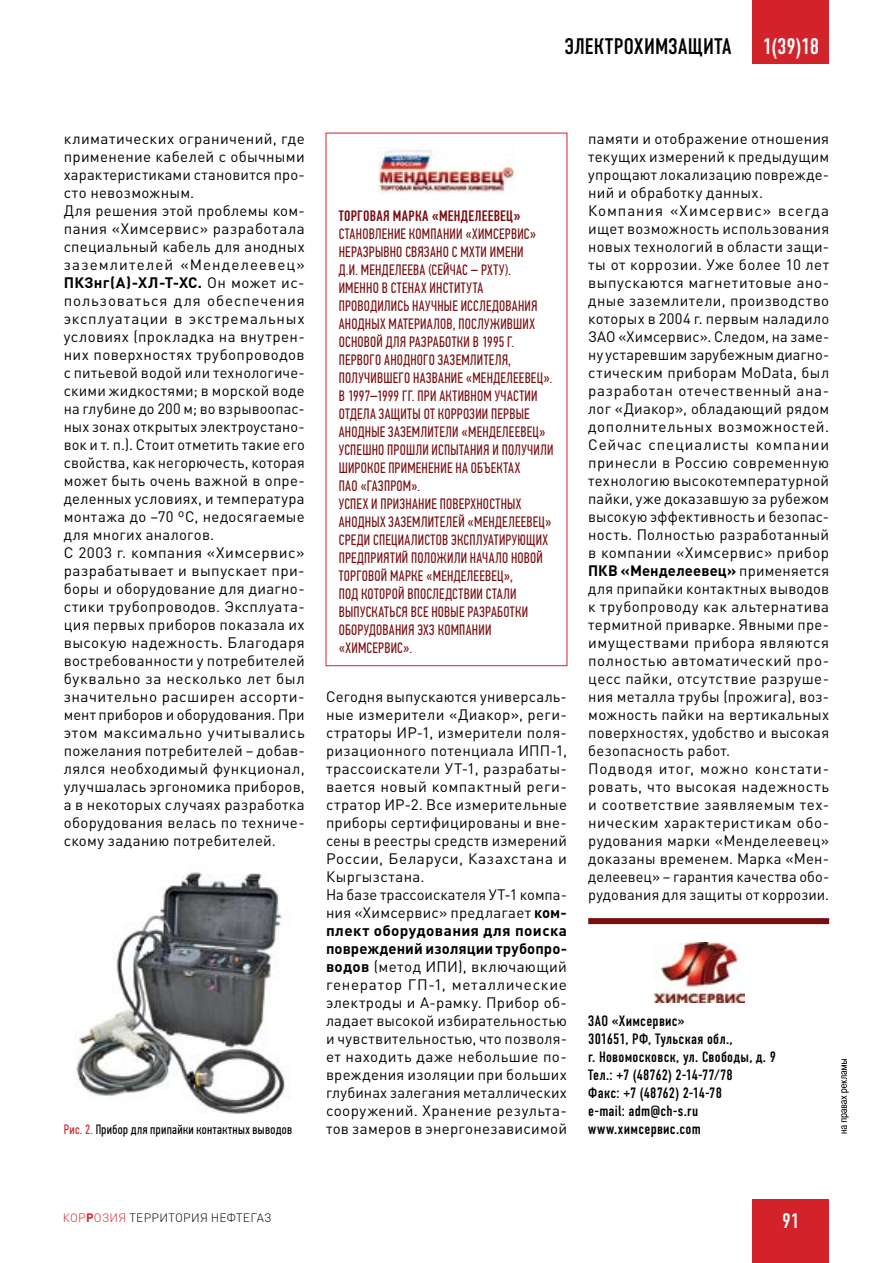
<style>
.page{position:relative;width:893px;height:1263px;background:#fff}
.page>*{position:absolute;margin:0;border:0;box-sizing:border-box;transform-origin:0 0}
.t1{font:22.5px "DIN Condensed C";letter-spacing:.015em;color:#000}
.t2{font:22.5px "DIN Condensed C";color:#fff}
.t3{font:21px "DIN Condensed C";color:#fff}
.t4{font:15px/18px "DIN Pro";letter-spacing:.025em;color:#000}
.t5{font:15px/18px "PF Din Text Comp Pro";letter-spacing:.015em;color:#780e10}
.t6{font:15px/18px "DIN Condensed C";letter-spacing:.015em;color:#000}
.t7{font:500 15px "PF Din Text Comp Pro";letter-spacing:.02em;color:#780e10}
.t8{font:13.5px "PF Din Text Comp Pro";letter-spacing:.025em;color:#000}
.t9{font:300 12px "DIN Pro";letter-spacing:.02em;color:#000}
.s1{font-weight:700}
.s2{color:#d2232a}
.s3{font-weight:700;color:#d2232a}
</style>
<div class="page">
<div style="left:753px;top:1199px;width:76px;height:64px;background:#d2232a"></div>
<div style="left:753px;top:0;width:76px;height:64px;background:#d2232a"></div>
<svg style="left:841px;top:1059px;width:8px;height:74px"></svg>
<div style="left:588px;top:918px;width:241px;height:6px;background:#780e10"></div>
<img style="left:655px;top:942px;width:89px;height:60px">
<img style="left:76px;top:872px;width:214px;height:242px">
<img style="left:377px;top:147px;width:138px;height:47px">
<h1 class="t1" style="left:565px;top:34px;width:168px">ЭЛЕКТРОХИМЗАЩИТА</h1>
<h1 class="t2" style="left:763px;top:34px;width:58px">1(39)18</h1>
<p class="t4" style="left:588px;top:129px;width:242px">памяти и отображение отношения текущих измерений к предыдущим упрощают локализацию поврежде&shy;ний и обработку данных.<br>Компания «Химсервис» всегда ищет возможность использования новых технологий в области защи&shy;ты от коррозии. Уже более 10 лет выпускаются магнетитовые ано&shy;дные заземлители, производство которых в 2004 г. первым наладило<br>ЗАО «Химсервис». Следом, на заме&shy;ну устаревшим зарубежным диагно&shy;стическим приборам MoData, был разработан отечественный ана&shy;лог «Диакор», обладающий рядом дополнительных возможностей.<br>Сейчас специалисты компании принесли в Россию современную технологию высокотемпературной пайки, уже доказавшую за рубежом высокую эффективность и безопас&shy;ность. Полностью разработанный в компании «Химсервис» прибор<br><span class="s1">ПКВ «Менделеевец»</span> применяется для припайки контактных выводов к трубопроводу как альтернатива термитной приварке. Явными пре&shy;имуществами прибора являются полностью автоматический про&shy;цесс пайки, отсутствие разруше&shy;ния металла трубы (прожига), воз&shy;можность пайки на вертикальных поверхностях, удобство и высокая безопасность работ.<br>Подводя итог, можно констати&shy;ровать, что высокая надежность и соответствие заявляемым тех&shy;ническим характеристикам обо&shy;рудования марки «Менделеевец» доказаны временем. Марка «Мен&shy;делеевец» – гарантия качества обо&shy;рудования для защиты от коррозии.</p>
<p class="t4" style="left:64px;top:129px;width:243px">климатических ограничений, где применение кабелей с обычными характеристиками становится про&shy;сто невозможным.<br>Для решения этой проблемы ком&shy;пания «Химсервис» разработала специальный кабель для анодных заземлителей «Менделеевец»<br><span class="s1">ПКЗнг(А)-ХЛ-Т-ХС.</span> Он может ис&shy;пользоваться для обеспечения эксплуатации в экстремальных условиях (прокладка на внутрен&shy;них поверхностях трубопроводов с питьевой водой или технологиче&shy;скими жидкостями; в морской воде на глубине до 200 м; во взрывоопас&shy;ных зонах открытых электроустано&shy;вок и т. п.). Стоит отметить такие его свойства, как негорючесть, которая может быть очень важной в опре&shy;деленных условиях, и температура монтажа до –70 ºС, недосягаемые для многих аналогов.<br>C 2003 г. компания «Химсервис» разрабатывает и выпускает при&shy;боры и оборудование для диагно&shy;стики трубопроводов. Эксплуата&shy;ция первых приборов показала их высокую надежность. Благодаря востребованности у потребителей буквально за несколько лет был значительно расширен ассорти&shy;мент приборов и оборудования. При этом максимально учитывались пожелания потребителей – добав&shy;лялся необходимый функционал, улучшалась эргономика приборов, а в некоторых случаях разработка оборудования велась по техниче&shy;скому заданию потребителей.</p>
<p class="t7" style="left:339px;top:207px;width:183px">ТОРГОВАЯ МАРКА «МЕНДЕЛЕЕВЕЦ»</p>
<p class="t5" style="left:339px;top:225px;width:216px">СТАНОВЛЕНИЕ КОМПАНИИ «ХИМСЕРВИС»<br>НЕРАЗРЫВНО СВЯЗАНО С МХТИ ИМЕНИ<br>Д.И. МЕНДЕЛЕЕВА (СЕЙЧАС – РХТУ).<br>ИМЕННО В СТЕНАХ ИНСТИТУТА<br>ПРОВОДИЛИСЬ НАУЧНЫЕ ИССЛЕДОВАНИЯ<br>АНОДНЫХ МАТЕРИАЛОВ, ПОСЛУЖИВШИХ<br>ОСНОВОЙ ДЛЯ РАЗРАБОТКИ В 1995 Г.<br>ПЕРВОГО АНОДНОГО ЗАЗЕМЛИТЕЛЯ,<br>ПОЛУЧИВШЕГО НАЗВАНИЕ «МЕНДЕЛЕЕВЕЦ».<br>В 1997–1999 ГГ. ПРИ АКТИВНОМ УЧАСТИИ<br>ОТДЕЛА ЗАЩИТЫ ОТ КОРРОЗИИ ПЕРВЫЕ<br>АНОДНЫЕ ЗАЗЕМЛИТЕЛИ «МЕНДЕЛЕЕВЕЦ»<br>УСПЕШНО ПРОШЛИ ИСПЫТАНИЯ И ПОЛУЧИЛИ<br>ШИРОКОЕ ПРИМЕНЕНИЕ НА ОБЪЕКТАХ<br>ПАО «ГАЗПРОМ».<br>УСПЕХ И ПРИЗНАНИЕ ПОВЕРХНОСТНЫХ<br>АНОДНЫХ ЗАЗЕМЛИТЕЛЕЙ «МЕНДЕЛЕЕВЕЦ»<br>СРЕДИ СПЕЦИАЛИСТОВ ЭКСПЛУАТИРУЮЩИХ<br>ПРЕДПРИЯТИЙ ПОЛОЖИЛИ НАЧАЛО НОВОЙ<br>ТОРГОВОЙ МАРКЕ «МЕНДЕЛЕЕВЕЦ»,<br>ПОД КОТОРОЙ ВПОСЛЕДСТВИИ СТАЛИ<br>ВЫПУСКАТЬСЯ ВСЕ НОВЫЕ РАЗРАБОТКИ<br>ОБОРУДОВАНИЯ ЭХЗ КОМПАНИИ «ХИМСЕРВИС».</p>
<p class="t4" style="left:326px;top:687px;width:242px">Сегодня выпускаются универсаль&shy;ные измерители «Диакор», реги&shy;страторы ИР-1, измерители поля&shy;ризационного потенциала ИПП-1, трассоискатели УТ-1, разрабаты&shy;вается новый компактный реги&shy;стратор ИР-2. Все измерительные приборы сертифицированы и вне&shy;сены в реестры средств измерений<br>России, Беларуси, Казахстана и<br>Кыргызстана.<br>На базе трассоискателя УТ-1 компа&shy;ния «Химсервис» предлагает <span class="s1">ком&shy;плект оборудования для поиска повреждений изоляции трубопро&shy;водов</span> (метод ИПИ), включающий генератор ГП-1, металлические электроды и А-рамку. Прибор об&shy;ладает высокой избирательностью и чувствительностью, что позволя&shy;ет находить даже небольшие по&shy;вреждения изоляции при больших глубинах залегания металлических сооружений. Хранение результа&shy;тов замеров в энергонезависимой</p>
<p class="t6" style="left:588px;top:1012px;width:189px">ЗАО «Химсервис»<br>301651, РФ, Тульская обл.,<br>г. Новомосковск, ул. Свободы, д. 9<br>Тел.: +7 (48762) 2-14-77/78<br>Факс: +7 (48762) 2-14-78<br>e-mail: adm@ch-s.ru</p>
<p class="t8" style="left:64px;top:1122px;width:230px"><span class="s2">Рис. 2.</span> Прибор для припайки контактных выводов</p>
<p class="t6" style="left:588px;top:1120px;width:114px">www.химсервис.com</p>
<p class="t9" style="left:63px;top:1210px;width:211px"><span class="s2">КОР</span><span class="s3">Р</span><span class="s2">ОЗИЯ</span> ТЕРРИТОРИЯ НЕФТЕГАЗ</p>
<h2 class="t3" style="left:782px;top:1208px;width:19px">91</h2>
</div>
